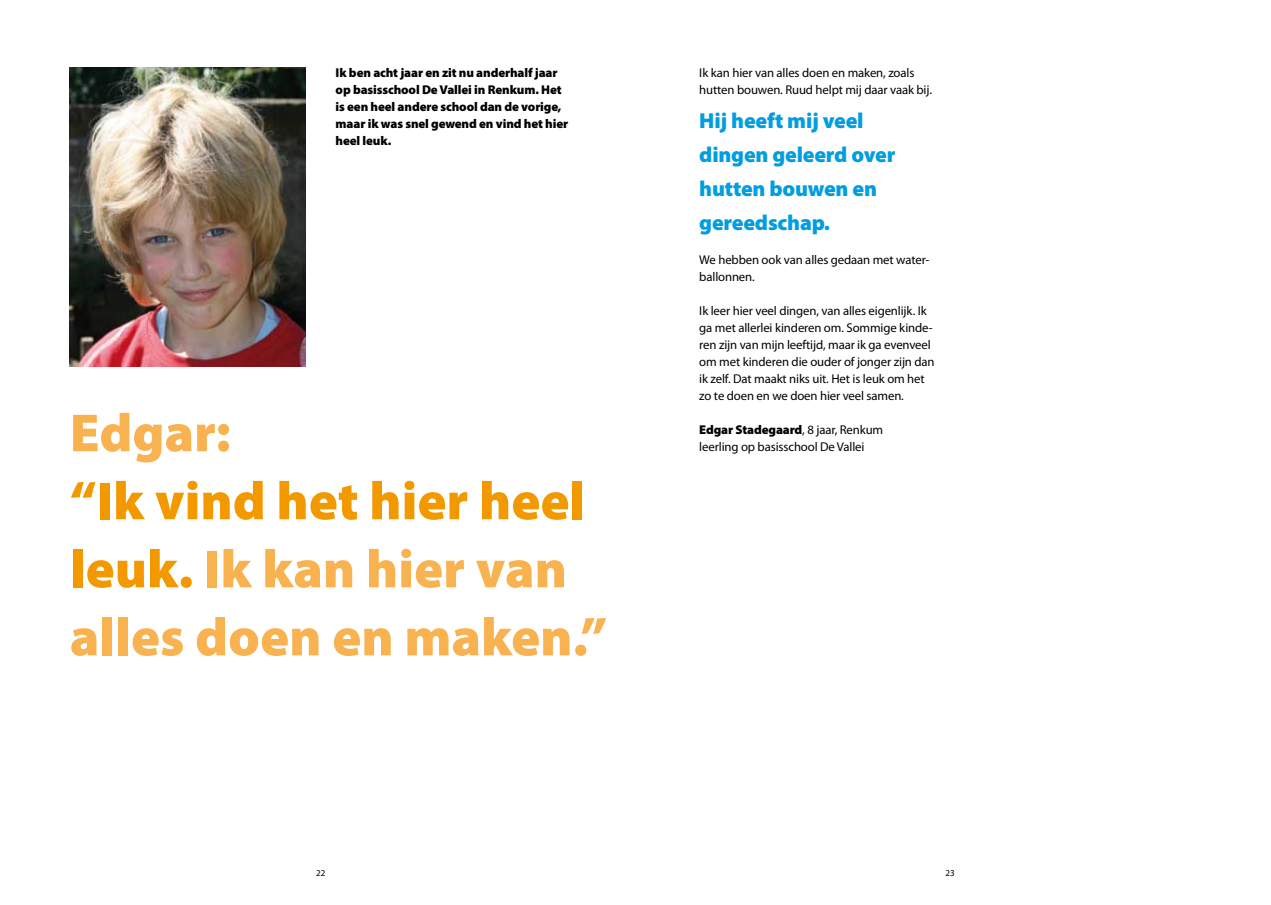
<style>
.page{position:relative;width:1271px;height:905px;background:#fff}
.page>*{position:absolute;margin:0;border:0;box-sizing:border-box;transform-origin:0 0}
.t1{font:900 54px/68.1px "Myriad Pro";color:#f8b24f}
.t2{font:900 21.75px/34px "Myriad Pro";letter-spacing:-.01em;color:#009ee0}
.t3{font:12.75px/17px "Myriad Pro";letter-spacing:-.01em;color:#000}
.t4{font:900 12.75px/17px "Myriad Pro";letter-spacing:-.01em;color:#000}
.t5{font:9px "Myriad Pro";color:#000}
.s1{color:#f39900}
.s2{font-weight:900}
</style>
<div class="page">
<img style="left:70px;top:68px;width:235px;height:298px">
<p class="t4" style="left:336px;top:64px;width:234px">Ik ben acht jaar en zit nu anderhalf jaar op basisschool De Vallei in Renkum. Het is een heel andere school dan de vorige, maar ik was snel gewend en vind het hier heel leuk.</p>
<h1 class="t1" style="left:70px;top:397px;width:162px">Edgar:</h1>
<h1 class="t1" style="left:70px;top:465px;width:539px"><span class="s1">“Ik vind het hier heel leuk.</span> Ik kan hier van alles doen en maken.”</h1>
<p class="t3" style="left:699px;top:64px;width:234px">Ik kan hier van alles doen en maken, zoals hutten bouwen. Ruud helpt mij daar vaak bij.</p>
<h2 class="t2" style="left:699px;top:103px;width:198px">Hij heeft mij veel dingen geleerd over hutten bouwen en gereedschap.</h2>
<p class="t3" style="left:699px;top:251px;width:232px">We hebben ook van alles gedaan met water&shy;ballonnen.</p>
<p class="t3" style="left:699px;top:302px;width:237px">Ik leer hier veel dingen, van alles eigenlijk. Ik ga met allerlei kinderen om. Sommige kinde&shy;ren zijn van mijn leeftijd, maar ik ga evenveel om met kinderen die ouder of jonger zijn dan ik zelf. Dat maakt niks uit. Het is leuk om het zo te doen en we doen hier veel samen.</p>
<p class="t3" style="left:699px;top:421px;width:185px"><span class="s2">Edgar Stadegaard</span>, 8 jaar, Renkum leerling op basisschool De Vallei</p>
<p class="t5" style="left:316px;top:868px;width:11px">22</p>
<p class="t5" style="left:945px;top:868px;width:11px">23</p>
</div>
